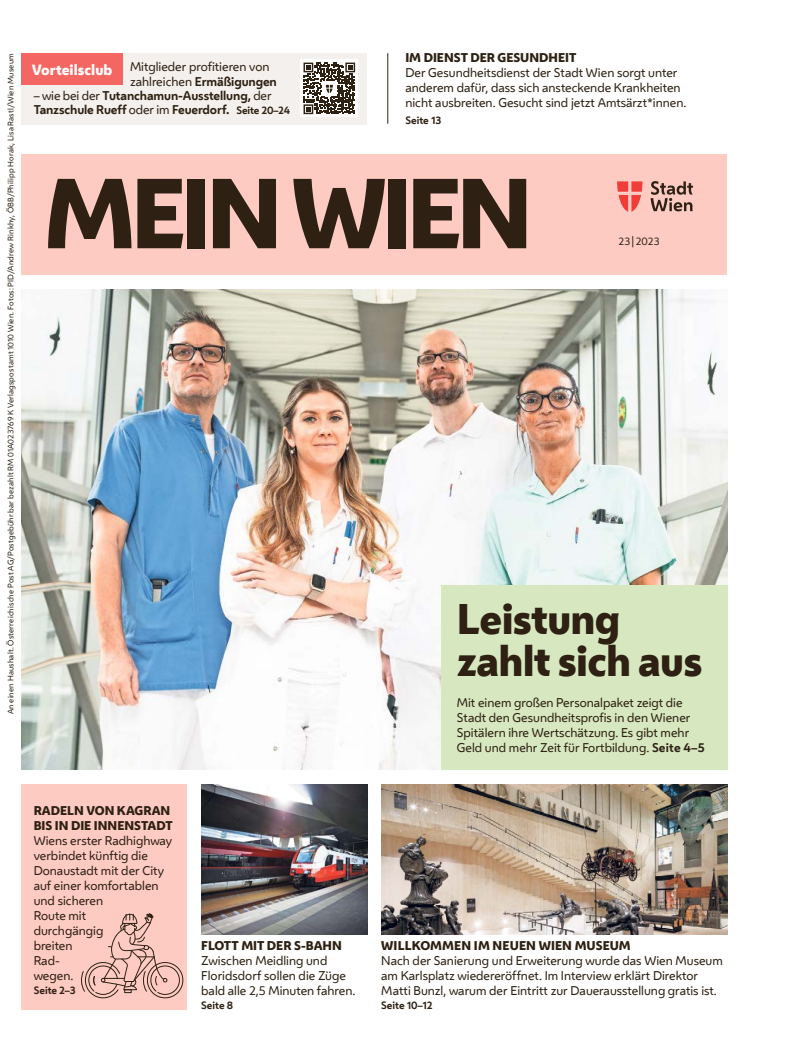
<style>
.page{position:relative;width:798px;height:1063px;background:#fff}
.page>*{position:absolute;margin:0;border:0;box-sizing:border-box;transform-origin:0 0}
.HL_Header_36pt{font:800 92.5px "Wiener Melange";letter-spacing:-.055em;color:#2e2113}
.HL_Header_32pt{font:800 40px/42.5px "Wiener Melange";letter-spacing:-.015em;color:#2e2113}
.t1{font:800 13.88px "Wiener Melange";color:#fff}
.Bildgeschichte_FT_Bildgeschichte{font:11.88px/15px "Wiener Melange";color:#2e2113}
.FT_FT{font:11.88px/15px "Wiener Melange";color:#2e2113}
.Spalte_Infobox_Spalte_FT{font:11.88px/15px "Wiener Melange";color:#2e2113}
.Spalte_Infobox_Spalte_Header_UeZ{font:11.88px/15px "Wiener Melange";color:#2e2113}
.Spalte_Infobox_Spalte_Header{font:800 11.88px/15px "Wiener Melange";color:#2e2113}
.Spalte_Infobox_Spalte_Header-2{font:700 11.88px/14.2px "Wiener Melange";letter-spacing:-.01em;color:#2e2113}
.Spalte_Infobox_Spalte_Header-3{font:11.88px/14.2px "Wiener Melange";color:#2e2113}
.Spalte_Infobox_Seitenverweis{font:700 10px "Wiener Melange";color:#2e2113}
.Spalte_Infobox_Spalte_Header_UeZ-2{font:10px "Wiener Melange";letter-spacing:.01em;color:#2e2113}
.t2{font:7.5px "Wiener Melange";letter-spacing:.02em;color:#2e2113}
.s1{font-weight:700}
.s2{font-weight:400}
.s3{font-size:10px}
.s4{font-weight:800}
</style>
<div class="page">
<div style="left:21px;top:155px;width:706px;height:120px;background:#fecbc3"></div>
<svg style="left:617px;top:181px;width:25px;height:31px"></svg>
<svg style="left:650px;top:181px;width:43px;height:30px"></svg>
<img style="left:21px;top:290px;width:705px;height:480px">
<hr style="left:387px;top:53px;width:1px;height:71px;background:#2e2113">
<div style="left:21px;top:53px;width:346px;height:72px;background:#f4f0ed"></div>
<div style="left:300px;top:60px;width:58px;height:57px;background:#fff"></div>
<svg style="left:303px;top:63px;width:52px;height:51px"></svg>
<div style="left:21px;top:53px;width:102px;height:32px;background:#f46661"></div>
<img style="left:381px;top:785px;width:345px;height:150px">
<img style="left:201px;top:785px;width:166px;height:150px">
<div style="left:21px;top:785px;width:166px;height:225px;background:#fecbc3"></div>
<div style="left:441px;top:585px;width:285px;height:185px;background:#d7e8c0"></div>
<svg style="left:81px;top:913px;width:103px;height:86px"></svg>
<p class="t2" style="left:5px;top:714px;width:663px;rotate:-90deg">An einen Haushalt. Österreichische Post AG/Postgebühr bar bezahlt RM 01A023769 K Verlagspostamt 1010 Wien. Fotos: PID/Andrew Rinkhy, ÖBB/Philipp Horak, Lisa Rastl/Wien Museum</p>
<h1 class="Spalte_Infobox_Spalte_Header" style="left:405px;top:51px;width:172px">IM DIENST DER GESUNDHEIT</h1>
<h1 class="Spalte_Infobox_Spalte_Header-3" style="left:130px;top:59px;width:148px">Mitglieder profitieren von zahlreichen <span class="s1">Ermäßigungen</span></h1>
<h1 class="Spalte_Infobox_Spalte_Header-2" style="left:34px;top:87px;width:258px"><span class="s2">– wie bei der</span> Tutanchamun-Ausstellung, <span class="s2">der<br></span>Tanzschule Rueff <span class="s2">oder im</span> Feuerdorf. <span class="s3">Seite 20–24</span></h1>
<p class="t1" style="left:32px;top:60px;width:82px">Vorteilsclub</p>
<p class="Spalte_Infobox_Spalte_FT" style="left:405px;top:65px;width:282px">Der Gesundheitsdienst der Stadt Wien sorgt unter anderem dafür, dass sich ansteckende Krankheiten nicht ausbreiten. Gesucht sind jetzt Amtsärzt*innen.</p>
<p class="Spalte_Infobox_Seitenverweis" style="left:405px;top:112px;width:37px">Seite 13</p>
<h1 class="HL_Header_36pt" style="left:43px;top:150px;width:490px">MEIN WIEN</h1>
<p class="Spalte_Infobox_Spalte_Header_UeZ-2" style="left:618px;top:233px;width:42px">23 | 2023</p>
<h1 class="HL_Header_32pt" style="left:456px;top:598px;width:247px">Leistung zahlt sich aus</h1>
<p class="FT_FT" style="left:456px;top:694px;width:249px">Mit einem großen Personalpaket zeigt die Stadt den Gesundheitsprofis in den Wiener Spitälern ihre Wertschätzung. Es gibt mehr Geld und mehr Zeit für Fortbildung. <span class="s1">Seite 4–5</span></p>
<h1 class="Spalte_Infobox_Spalte_Header" style="left:34px;top:803px;width:140px">RADELN VON KAGRAN<br>BIS IN DIE INNENSTADT</h1>
<p class="Bildgeschichte_FT_Bildgeschichte" style="left:34px;top:832px;width:140px">Wiens erster Radhighway verbindet künftig die<br>Donaustadt mit der City auf einer komfortablen und sicheren<br>Route mit<br>durchgängig<br>breiten<br>Rad-<br>wegen.</p>
<p class="Spalte_Infobox_Seitenverweis" style="left:34px;top:982px;width:43px">Seite 2–3</p>
<p class="Spalte_Infobox_Spalte_Header_UeZ" style="left:201px;top:937px;width:156px"><span class="s4">FLOTT MIT DER S-BAHN<br></span>Zwischen Meidling und<br>Floridsdorf sollen die Züge bald alle 2,5 Minuten fahren.</p>
<p class="Spalte_Infobox_Seitenverweis" style="left:201px;top:997px;width:33px">Seite 8</p>
<h1 class="Spalte_Infobox_Spalte_Header" style="left:381px;top:938px;width:251px">WILLKOMMEN IM NEUEN WIEN MUSEUM</h1>
<p class="Bildgeschichte_FT_Bildgeschichte" style="left:381px;top:952px;width:343px">Nach der Sanierung und Erweiterung wurde das Wien Museum am Karlsplatz wiedereröffnet. Im Interview erklärt Direktor<br>Matti Bunzl, warum der Eintritt zur Dauerausstellung gratis ist.</p>
<p class="Spalte_Infobox_Seitenverweis" style="left:381px;top:997px;width:53px">Seite 10–12</p>
</div>
